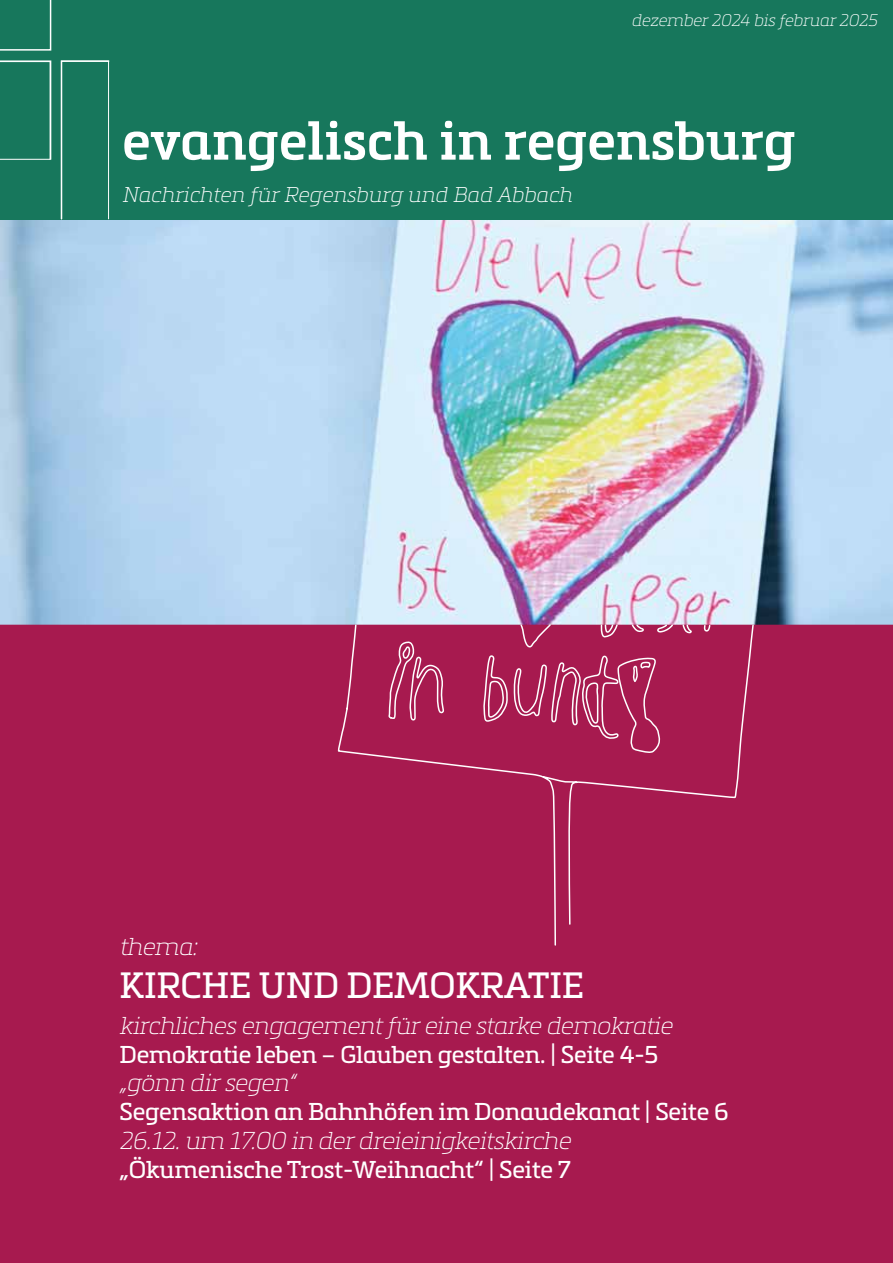
<style>
.page{position:relative;width:893px;height:1263px;background:#fff}
.page>*{position:absolute;margin:0;border:0;box-sizing:border-box;transform-origin:0 0}
.t1{font:600 54px "Metronic Slab Pro";color:#fff}
.t2{font:36px "Metronic Slab Pro";letter-spacing:-.01em;color:#fff}
.t3{font:24px "Metronic Slab Pro";letter-spacing:-.01em;color:#fff}
.t4{font:italic 24px "Metronic Slab Pro Air";letter-spacing:-.01em;color:#fff}
.t5{font:italic 21px "Metronic Slab Pro Air";letter-spacing:.01em;color:#fff}
.t6{font:italic 16.5px "Metronic Slab Pro Air";color:#fff}
</style>
<div class="page">
<img style="left:0;top:219px;width:893px;height:406px">
<div style="left:0;top:0;width:893px;height:219px;background:#17775c"></div>
<svg style="left:60px;top:60px;width:51px;height:161px"></svg>
<svg style="left:0;top:0;width:52px;height:51px"></svg>
<svg style="left:0;top:60px;width:52px;height:100px"></svg>
<div style="left:61px;top:61px;width:48px;height:159px;border:1px solid #fff"></div>
<div style="left:0;top:625px;width:893px;height:638px;background:#a71a4f"></div>
<svg style="left:336px;top:569px;width:418px;height:377px;background:#b03c6b"></svg>
<p class="t6" style="left:632px;top:9px;width:247px">dezember 2024 bis februar 2025</p>
<h1 class="t1" style="left:122px;top:107px;width:675px">evangelisch in regensburg</h1>
<p class="t5" style="left:122px;top:180px;width:451px">Nachrichten für Regensburg und Bad Abbach</p>
<p class="t4" style="left:119px;top:930px;width:79px">thema:</p>
<h2 class="t2" style="left:119px;top:959px;width:466px">KIRCHE UND DEMOKRATIE</h2>
<p class="t4" style="left:119px;top:1009px;width:554px">kirchliches engagement für eine starke demokratie</p>
<p class="t3" style="left:119px;top:1037px;width:540px">Demokratie leben – Glauben gestalten. | Seite 4-5</p>
<p class="t4" style="left:119px;top:1066px;width:177px">„gönn dir segen“</p>
<p class="t3" style="left:119px;top:1094px;width:610px">Segensaktion an Bahnhöfen im Donaudekanat | Seite 6</p>
<p class="t4" style="left:119px;top:1124px;width:453px">26.12. um 17.00 in der dreieinigkeitskirche</p>
<p class="t3" style="left:119px;top:1152px;width:453px">„Ökumenische Trost-Weihnacht“ | Seite 7</p>
</div>
